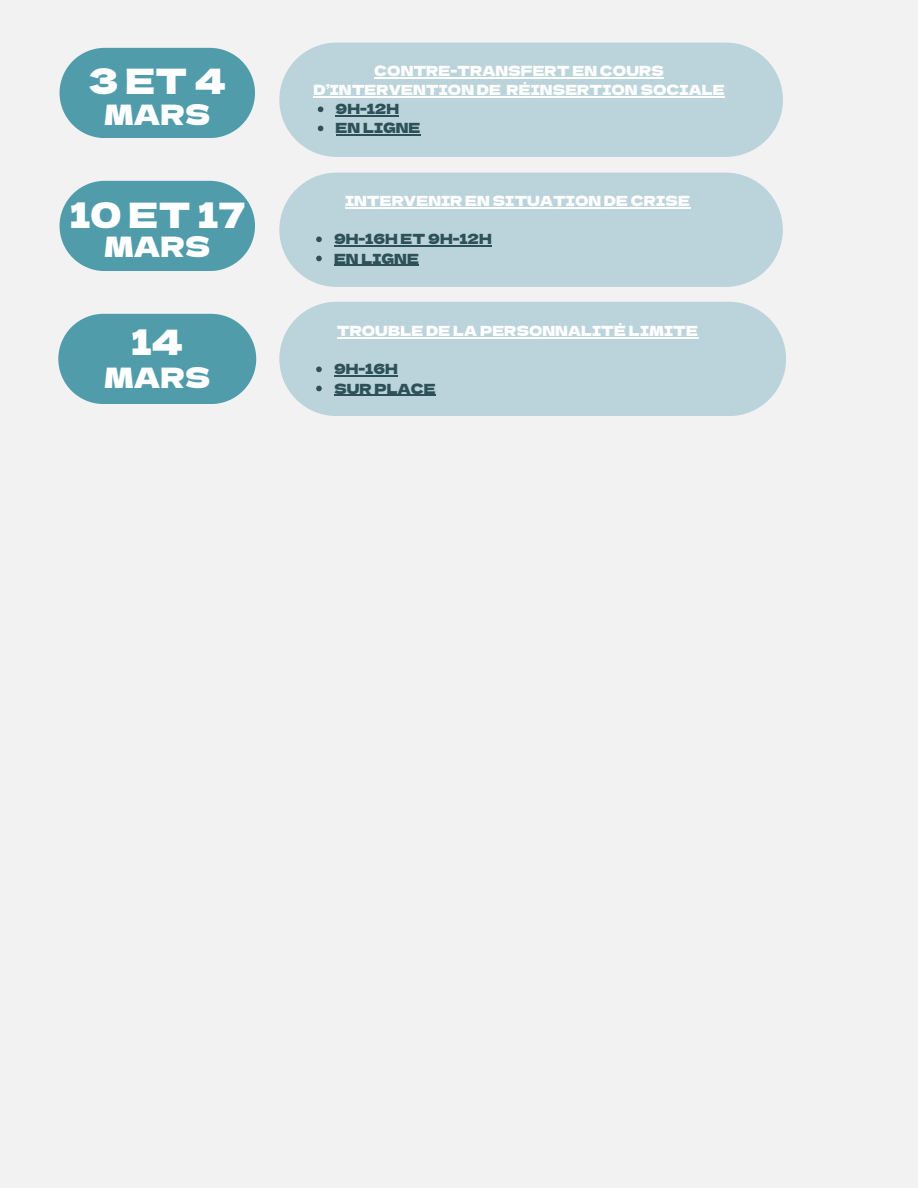
<style>
.page{position:relative;width:918px;height:1188px;background:#f2f2f3}
.page>*{position:absolute;margin:0;border:0;box-sizing:border-box;transform-origin:0 0}
.t1{font:34.5px "Dela Gothic One";color:#fff}
.t2{font:27.75px "Dela Gothic One";color:#fff}
.t3{font:13.8px/19.2px "Dela Gothic One";color:#fff;text-align:center}
.t4{font:13.8px "Dela Gothic One";color:#2d5157}
</style>
<div class="page">
<div style="left:279px;top:302px;width:507px;height:114px;background:#bbd3da;border-radius:57px"></div>
<hr style="left:337px;top:337px;width:361px;height:1px;background:#fff">
<svg style="left:316px;top:367px;width:6px;height:5px"></svg>
<hr style="left:334px;top:376px;width:64px;height:1px;background:#2d5157">
<svg style="left:316px;top:386px;width:6px;height:5px"></svg>
<hr style="left:334px;top:395px;width:102px;height:1px;background:#2d5157">
<svg style="left:58px;top:314px;width:198px;height:90px;background:#60a4b2"></svg>
<div style="left:279px;top:173px;width:504px;height:114px;background:#bbd3da;border-radius:57px"></div>
<hr style="left:345px;top:207px;width:345px;height:1px;background:#fff">
<svg style="left:316px;top:237px;width:6px;height:5px"></svg>
<hr style="left:334px;top:246px;width:158px;height:1px;background:#2d5157">
<svg style="left:316px;top:256px;width:6px;height:5px"></svg>
<hr style="left:334px;top:265px;width:85px;height:1px;background:#2d5157">
<svg style="left:60px;top:181px;width:195px;height:90px;background:#60a4b1"></svg>
<div style="left:279px;top:43px;width:504px;height:114px;background:#bbd3da;border-radius:57px"></div>
<hr style="left:374px;top:77px;width:290px;height:1px;background:#fff">
<hr style="left:313px;top:96px;width:188px;height:1px;background:#fff">
<hr style="left:507px;top:96px;width:218px;height:1px;background:#fff">
<svg style="left:318px;top:106px;width:5px;height:6px"></svg>
<hr style="left:336px;top:115px;width:63px;height:2px;background:#2d5157">
<svg style="left:318px;top:126px;width:5px;height:5px"></svg>
<hr style="left:336px;top:135px;width:85px;height:1px;background:#2d5157">
<svg style="left:60px;top:48px;width:195px;height:90px;background:#60a4b1"></svg>
<h2 class="t1" style="left:88px;top:54px;width:140px">3ET4</h2>
<p class="t2" style="left:104px;top:93px;width:108px">MARS</p>
<h2 class="t1" style="left:70px;top:188px;width:177px">10 ET 17</h2>
<h1 class="t2" style="left:104px;top:225px;width:108px">MARS</h1>
<h2 class="t1" style="left:131px;top:314px;width:54px">14</h2>
<h1 class="t2" style="left:104px;top:355px;width:108px">MARS</h1>
<h3 class="t3" style="left:313px;top:61px;width:413px">CONTRE-TRANSFERT EN COURS<br>D’INTERVENTION DE RÉINSERTION SOCIALE</h3>
<p class="t4" style="left:336px;top:98px;width:65px">9H-12H</p>
<p class="t4" style="left:336px;top:117px;width:86px">EN LIGNE</p>
<h3 class="t3" style="left:345px;top:191px;width:347px">INTERVENIR EN SITUATION DE CRISE</h3>
<p class="t4" style="left:334px;top:228px;width:159px">9H-16H ET 9H-12H</p>
<p class="t4" style="left:334px;top:248px;width:86px">EN LIGNE</p>
<h3 class="t3" style="left:337px;top:321px;width:363px">TROUBLE DE LA PERSONNALITÉ LIMITE</h3>
<p class="t4" style="left:334px;top:358px;width:65px">9H-16H</p>
<p class="t4" style="left:334px;top:378px;width:103px">SUR PLACE</p>
</div>
